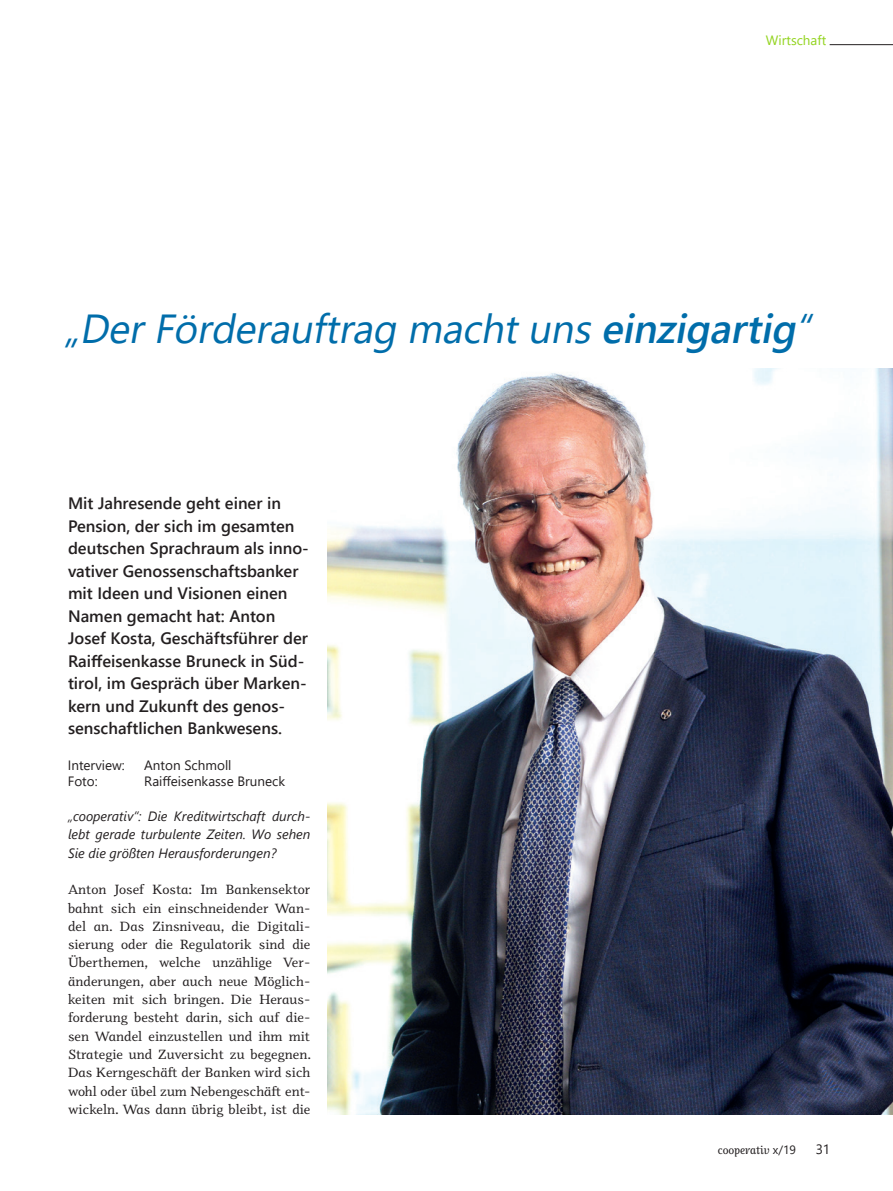
<style>
.page{position:relative;width:893px;height:1191px;background:#fff}
.page>*{position:absolute;margin:0;border:0;box-sizing:border-box;transform-origin:0 0}
.Headline_roman{font:italic 40.5px "Segoe UI";color:#006daa}
.Einleitung{font:600 16.5px/22.5px "Segoe UI";color:#231f20}
.Fließtext{font:13.5px/18.3px "Odile";letter-spacing:.005em;color:#231f20;text-align:justify}
.Fließtext-2{font:italic 13.5px/18.3px "Segoe UI";color:#231f20;text-align:justify}
.Textverweis_Fotoverw{font:13.5px "Segoe UI";color:#231f20}
.t1{font:13.5px "Segoe UI";color:#93d41f}
.t2{font:italic 12px "Odile Upright";color:#231f20}
.s1{font-weight:600}
.s2{font-family:"Segoe UI";font-style:normal}
</style>
<div class="page">
<hr style="left:830px;top:44px;width:63px;height:1px;background:#231f20">
<img style="left:327px;top:368px;width:566px;height:746px">
<p class="t1" style="left:766px;top:28px;width:62px">Wirtschaft</p>
<p class="Headline_roman" style="left:64px;top:290px;width:760px">„DerFörderauftrag machtuns<span class="s1">einzigartig</span>“</p>
<p class="Einleitung" style="left:68px;top:490px;width:242px">Mit Jahresende geht einer in<br>Pension, der sich im gesamten deutschen Sprachraum als inno&shy;vativer Genossenschaftsbanker mit Ideen und Visionen einen<br>Namen gemacht hat: Anton<br>Josef Kosta, Geschäftsführer der<br>Raiffeisenkasse Bruneck in Süd&shy;tirol, im Gespräch über Marken&shy;kern und Zukunft des genos&shy;senschaftlichen Bankwesens.</p>
<p class="Textverweis_Fotoverw" style="left:68px;top:752px;width:59px">Interview:</p>
<p class="Textverweis_Fotoverw" style="left:144px;top:752px;width:89px">Anton Schmoll</p>
<p class="Textverweis_Fotoverw" style="left:68px;top:768px;width:31px">Foto:</p>
<p class="Textverweis_Fotoverw" style="left:144px;top:768px;width:142px">Raiffeisenkasse Bruneck</p>
<p class="Fließtext-2" style="left:68px;top:806px;width:244px">„cooperativ“: Die Kreditwirtschaft durch&shy;lebt gerade turbulente Zeiten. Wo sehen Sie die größten Herausforderungen?</p>
<p class="Fließtext" style="left:68px;top:880px;width:245px">Anton Josef Kosta: Im Bankensektor bahnt sich ein einschneidender Wan&shy;del an. Das Zinsniveau, die Digitali&shy;sierung oder die Regulatorik sind die Überthemen, welche unzählige Ver&shy;änderungen, aber auch neue Möglich&shy;keiten mit sich bringen. Die Heraus&shy;forderung besteht darin, sich auf die&shy;sen Wandel einzustellen und ihm mit Strategie und Zuversicht zu begegnen.<br>Das Kerngeschäft der Banken wird sich wohl oder übel zum Nebengeschäft ent&shy;wickeln. Was dann übrig bleibt, ist die</p>
<p class="t2" style="left:718px;top:1142px;width:80px">cooperativ <span class="s2">x/19</span></p>
<p class="Textverweis_Fotoverw" style="left:816px;top:1136px;width:16px">31</p>
</div>
